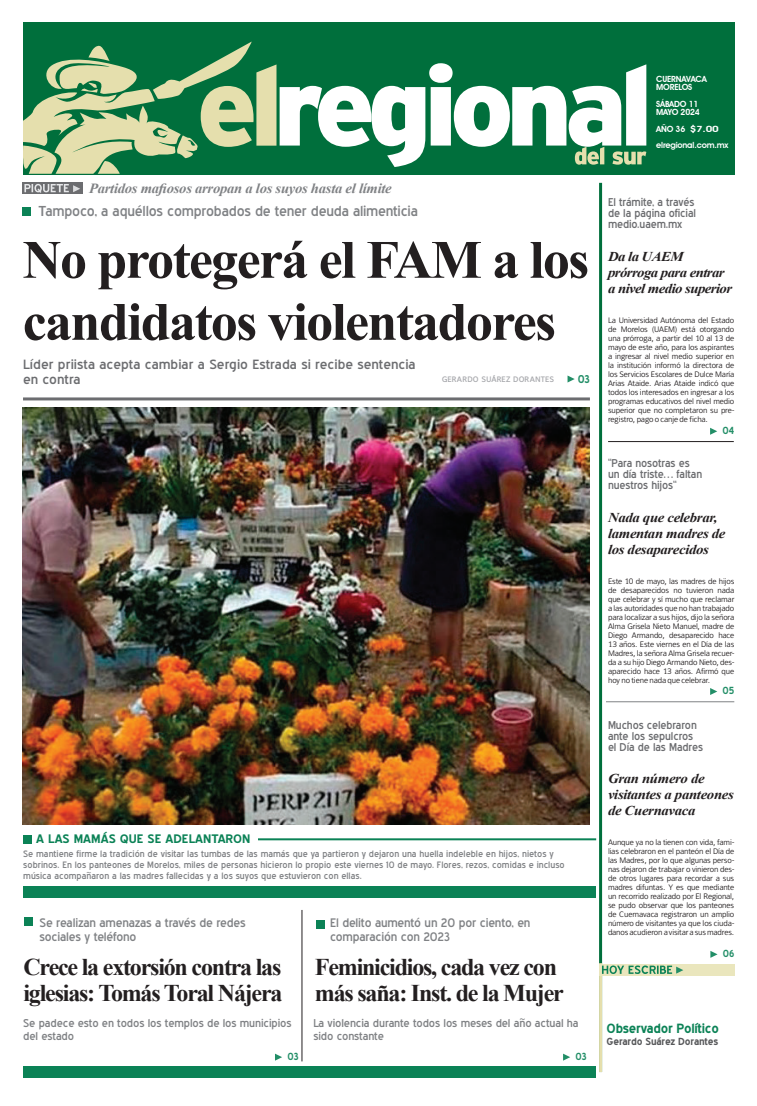
<style>
.page{position:relative;width:757px;height:1106px;background:#fff}
.page>*{position:absolute;margin:0;border:0;box-sizing:border-box;transform-origin:0 0}
.t1{font:700 54px/62px "Times New Roman";letter-spacing:-.03em;color:#231f20}
.t2{font:700 24px/26px "Times New Roman";letter-spacing:-.05em;color:#231f20}
.t3{font:14px "Blue Highway";letter-spacing:-.015em;color:#808285;scale:1.05 1}
.t4{font:italic 700 14px "Times New Roman";letter-spacing:-.02em;color:#808285;scale:1.05 1}
.t5{font:italic 700 13.5px/16px "Times New Roman";letter-spacing:-.025em;color:#231f20;scale:1.1 1}
.t6{font:13px/15px "Blue Highway";color:#6c6d70;scale:1.1 1}
.t7{font:700 13px "Blue Highway";letter-spacing:-.02em;color:#0b8256;scale:1.05 1}
.t8{font:12px/14px "Blue Highway";letter-spacing:-.015em;color:#808285;scale:1.05 1}
.t9{font:700 12px "Blue Highway";color:#0b8256;scale:1.1 1}
.t10{font:11px/11px "Blue Highway";letter-spacing:-.01em;color:#6c6d70}
.t11{font:11px/13px "Blue Highway";letter-spacing:-.01em;color:#808285;scale:1.05 1}
.t12{font:700 11px "Blue Highway";color:#228e67}
.t13{font:700 10px "Blue Highway";letter-spacing:-.015em;color:#57585a;scale:1.05 1}
.t14{font:700 10px "Blue Highway";letter-spacing:-.02em;color:#228e67}
.t15{font:9px/11px "Blue Highway";color:#808285;scale:1.05 1}
.t16{font:600 8.5px/8.3px "Avant Garde IT Cby BT";letter-spacing:-.02em;color:#fff}
.t17{font:8px/9px "Fran Klein";letter-spacing:-.015em;color:#231f20;text-align:justify}
.t18{font:700 8px "Fran Klein";color:#a8a9ad;scale:1.05 1}
</style>
<div class="page">
<div style="left:23px;top:183px;width:60px;height:11px;background:#6c6d70"></div>
<div style="left:23px;top:207px;width:8px;height:8px;background:#0b8256"></div>
<div style="left:23px;top:835px;width:8px;height:8px;background:#0b8256"></div>
<div style="left:316px;top:920px;width:8px;height:8px;background:#0b8256"></div>
<hr style="left:599px;top:183px;width:3px;height:889px;background:#006f3c">
<hr style="left:599px;top:963px;width:3px;height:109px;background:#e5dfad">
<svg style="left:567px;top:375px;width:8px;height:7px"></svg>
<hr style="left:23px;top:397px;width:567px;height:3px;background:#6c6d70">
<div style="left:23px;top:886px;width:573px;height:11px;background:#0b8256"></div>
<div style="left:23px;top:1066px;width:573px;height:11px;background:#0b8256"></div>
<svg style="left:24px;top:184px;width:56px;height:9px"></svg>
<hr style="left:258px;top:838px;width:338px;height:2px;background:#0b8256">
<div style="left:24px;top:917px;width:9px;height:8px;background:#0b8256"></div>
<svg style="left:275px;top:1053px;width:7px;height:7px"></svg>
<svg style="left:563px;top:1053px;width:7px;height:7px"></svg>
<hr style="left:301px;top:910px;width:1px;height:151px;background:#231f20">
<hr style="left:606px;top:701px;width:128px;height:1px;background:#808285">
<hr style="left:608px;top:441px;width:126px;height:1px;background:#231f20">
<div style="left:23px;top:22px;width:711px;height:152px;background:#006f3c"></div>
<svg style="left:280px;top:63px;width:366px;height:104px"></svg>
<svg style="left:24px;top:42px;width:252px;height:132px"></svg>
<svg style="left:575px;top:147px;width:71px;height:18px"></svg>
<div style="left:600px;top:964px;width:135px;height:11px;background:#eae6bd"></div>
<svg style="left:602px;top:965px;width:82px;height:9px"></svg>
<svg style="left:710px;top:428px;width:7px;height:7px"></svg>
<svg style="left:710px;top:688px;width:7px;height:7px"></svg>
<svg style="left:710px;top:951px;width:7px;height:6px"></svg>
<img style="left:23px;top:407px;width:567px;height:417px">
<h3 class="t4" style="left:89px;top:179px;width:290px">Partidos mafiosos arropan a los suyos hasta el límite</h3>
<h3 class="t3" style="left:39px;top:202px;width:363px">Tampoco, a aquéllos comprobados de tener deuda alimenticia</h3>
<h1 class="t1" style="left:23px;top:227px;width:568px">No protegerá el FAM a los candidatos violentadores</h1>
<h3 class="t6" style="left:23px;top:357px;width:358px">Líder priista acepta cambiar a Sergio Estrada si recibe sentencia en contra</h3>
<p class="t18" style="left:442px;top:375px;width:109px">GERARDO SUÁREZ DORANTES</p>
<h3 class="t12" style="left:578px;top:372px;width:14px">03</h3>
<h3 class="t9" style="left:36px;top:832px;width:196px">A LAS MAMÁS QUE SE ADELANTARON</h3>
<p class="t15" style="left:23px;top:848px;width:517px">Se mantiene firme la tradición de visitar las tumbas de las mamás que ya partieron y dejaron una huella indeleble en hijos, nietos y sobrinos. En los panteones de Morelos, miles de personas hicieron lo propio este viernes 10 de mayo. Flores, rezos, comidas e incluso música acompañaron a las madres fallecidas y a los suyos que estuvieron con ellas.</p>
<h3 class="t8" style="left:39px;top:915px;width:198px">Se realizan amenazas a través de redes sociales y teléfono</h3>
<h2 class="t2" style="left:24px;top:953px;width:260px">Crece la extorsión contra las iglesias: Tomás Toral Nájera</h2>
<h3 class="t8" style="left:330px;top:915px;width:192px">El delito aumentó un 20 por ciento, en comparación con 2023</h3>
<h2 class="t2" style="left:315px;top:953px;width:250px">Feminicidios, cada vez con más saña: Inst. de la Mujer</h2>
<h3 class="t11" style="left:313px;top:1016px;width:254px">La violencia durante todos los meses del año actual ha sido constante</h3>
<h3 class="t11" style="left:23px;top:1016px;width:257px">Se padece esto en todos los templos de los municipios del estado</h3>
<p class="t14" style="left:287px;top:1050px;width:13px">03</p>
<p class="t14" style="left:575px;top:1050px;width:13px">03</p>
<p class="t16" style="left:656px;top:75px;width:52px">CUERNAVACA<br>MORELOS</p>
<p class="t16" style="left:656px;top:100px;width:45px">SÁBADO 11<br>MAYO 2024</p>
<p class="t16" style="left:656px;top:120px;width:74px;line-height:16.6px">AÑO 36 $7.00 elregional.com.mx</p>
<h3 class="t10" style="left:608px;top:197px;width:89px">El trámite, a través de la página oficial medio.uaem.mx</h3>
<h3 class="t5" style="left:608px;top:248px;width:114px">Da la UAEM prórroga para entrar a nivel medio superior</h3>
<p class="t17" style="left:608px;top:315px;width:128px">La Universidad Autónoma del Estado de Morelos (UAEM) está otorgando una prórroga, a partir del 10 al 13 de mayo de este año, para los aspirantes a ingresar al nivel medio superior en la institución informó la directora de los Servicios Escolares de Dulce María Arias Ataide. Arias Ataide indicó que todos los interesados en ingresar a los programas educativos del nivel medio superior que no completaron su pre&shy;registro, pago o canje de ficha.</p>
<h3 class="t10" style="left:608px;top:457px;width:96px">“Para nosotras es un día triste… faltan nuestros hijos“</h3>
<p class="t14" style="left:722px;top:424px;width:13px">04</p>
<h3 class="t5" style="left:608px;top:509px;width:108px">Nada que celebrar, lamentan madres de los desaparecidos</h3>
<p class="t17" style="left:608px;top:576px;width:128px">Este 10 de mayo, las madres de hijos de desaparecidos no tuvieron nada que celebrar y sí mucho que reclamar a las autoridades que no han trabajado para localizar a sus hijos, dijo la señora Alma Grisela Nieto Manuel, madre de Diego Armando, desaparecido hace 13 años. Este viernes en el Día de las Madres, la señora Alma Grisela recuer&shy;da a su hijo Diego Armando Nieto, des&shy;aparecido hace 13 años. Afirmó que hoy no tiene nada que celebrar.</p>
<h3 class="t10" style="left:608px;top:719px;width:96px">Muchos celebraron ante los sepulcros el Día de las Madres</h3>
<p class="t14" style="left:722px;top:684px;width:13px">05</p>
<h3 class="t5" style="left:608px;top:770px;width:116px">Gran número de visitantes a panteones de Cuernavaca</h3>
<p class="t17" style="left:608px;top:837px;width:128px">Aunque ya no la tienen con vida, fami&shy;lias celebraron en el panteón el Día de las Madres, por lo que algunas perso&shy;nas dejaron de trabajar o vinieron des&shy;de otros lugares para recordar a sus madres difuntas. Y es que mediante un recorrido realizado por El Regional, se pudo observar que los panteones de Cuernavaca registraron un amplio número de visitantes ya que los ciuda&shy;danos acudieron a visitar a sus madres.</p>
<p class="t14" style="left:723px;top:947px;width:13px">06</p>
<h3 class="t7" style="left:607px;top:1020px;width:108px">Observador Político</h3>
<p class="t13" style="left:607px;top:1035px;width:108px">Gerardo Suárez Dorantes</p>
</div>
